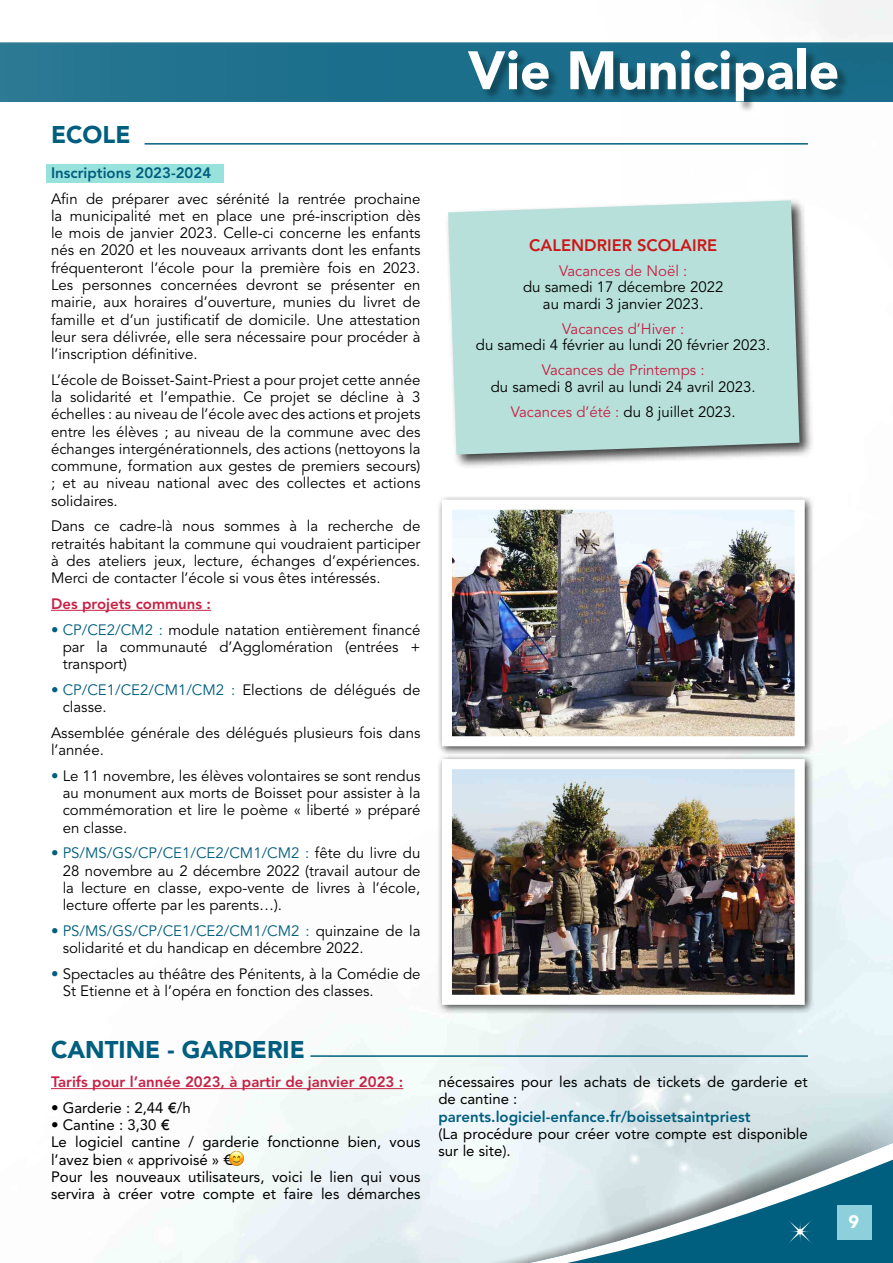
<style>
.page{position:relative;width:893px;height:1263px;background:#fff}
.page>*{position:absolute;margin:0;border:0;box-sizing:border-box;transform-origin:0 0}
.t1{font:900 53.55px "Avenir";color:#fff}
.t2{font:900 24px "Avenir";color:#005e7e}
.t3{font:900 18px "Avenir";color:#fff}
.t4{font:800 16.5px "Avenir";color:#cd171a}
.t5{font:15px/17.2px "Avenir";color:#000;text-align:justify}
.t6{font:15px/17.2px "Avenir";color:#000}
.t7{font:800 15px "Avenir";color:#005e7e}
.t8{font:800 15px "Avenir";color:#c72045}
.t9{font:15px "Avenir";color:#c72045}
.s1{color:#005e7e}
.s2{font-family:"Gill Sans"}
.s3{color:#c72045}
</style>
<div class="page">
<svg style="left:222px;top:1094px;width:671px;height:40px"></svg>
<svg style="left:222px;top:1134px;width:671px;height:129px"></svg>
<div style="left:838px;top:1206px;width:34px;height:34px;background:#8dd0db"></div>
<svg style="left:787px;top:1218px;width:26px;height:27px"></svg>
<div style="left:445px;top:198px;width:369px;height:272px;background:#000;opacity:.75"></div>
<svg style="left:448px;top:200px;width:351px;height:255px;background:#b6ddd6"></svg>
<hr style="left:145px;top:143px;width:663px;height:2px;background:#005e7e">
<hr style="left:310px;top:1055px;width:498px;height:2px;background:#005e7e">
<div style="left:0;top:43px;width:893px;height:59px;background:linear-gradient(to right,#257691,#156a87)"></div>
<div style="left:470px;top:50px;width:379px;height:63px;background:#000;opacity:.33"></div>
<div style="left:437px;top:754px;width:378px;height:261px;background:#000;opacity:.75"></div>
<img style="left:453px;top:770px;width:341px;height:224px">
<div style="left:442px;top:759px;width:363px;height:246px;border:10px solid #fff"></div>
<div style="left:437px;top:494px;width:378px;height:262px;background:#000;opacity:.75"></div>
<img style="left:453px;top:511px;width:341px;height:224px">
<div style="left:442px;top:500px;width:363px;height:246px;border:10px solid #fff"></div>
<div style="left:47px;top:164px;width:177px;height:18px;background:#98e2dd"></div>
<hr style="left:51px;top:610px;width:160px;height:1px;background:#c72045">
<hr style="left:51px;top:1088px;width:352px;height:1px;background:#c72045">
<svg style="left:228px;top:1150px;width:17px;height:17px"></svg>
<h2 class="t2" style="left:51px;top:121px;width:81px">ECOLE</h2>
<p class="t7" style="left:51px;top:164px;width:162px">Inscriptions 2023-2024</p>
<p class="t5" style="left:51px;top:190px;width:371px">Afin de préparer avec sérénité la rentrée prochaine la municipalité met en place une pré-inscription dès le mois de janvier 2023. Celle-ci concerne les enfants nés en 2020 et les nouveaux arrivants dont les enfants fréquenteront l’école pour la première fois en 2023.<br>Les personnes concernées devront se présenter en mairie, aux horaires d’ouverture, munies du livret de famille et d’un justificatif de domicile. Une attestation leur sera délivrée, elle sera nécessaire pour procéder à l’inscription définitive.</p>
<p class="t5" style="left:51px;top:371px;width:371px">L’école de Boisset-Saint-Priest a pour projet cette année la solidarité et l’empathie. Ce projet se décline à 3 échelles : au niveau de l’école avec des actions et projets entre les élèves ; au niveau de la commune avec des échanges intergénérationnels, des actions (nettoyons la commune, formation aux gestes de premiers secours) ; et au niveau national avec des collectes et actions solidaires.</p>
<p class="t5" style="left:51px;top:518px;width:371px">Dans ce cadre-là nous sommes à la recherche de retraités habitant la commune qui voudraient participer à des ateliers jeux, lecture, échanges d’expériences.<br>Merci de contacter l’école si vous êtes intéressés.</p>
<p class="t8" style="left:51px;top:595px;width:161px">Des projets communs :</p>
<p class="t5" style="left:63px;top:621px;width:359px;text-indent:-12px"><span class="s1">• CP/CE2/CM2 :</span> module natation entièrement financé par la communauté d’Agglomération (entrées + transport)</p>
<p class="t5" style="left:63px;top:681px;width:359px;text-indent:-12px"><span class="s1">• CP/CE1/CE2/CM1/CM2 :</span> Elections de délégués de classe.</p>
<p class="t5" style="left:51px;top:724px;width:371px">Assemblée générale des délégués plusieurs fois dans l’année.</p>
<p class="t5" style="left:63px;top:767px;width:359px;text-indent:-12px"><span class="s1">•</span> Le 11 novembre, les élèves volontaires se sont rendus au monument aux morts de Boisset pour assister à la commémoration et lire le poème « liberté » préparé en classe.</p>
<p class="t5" style="left:63px;top:845px;width:359px;text-indent:-12px"><span class="s1">• PS/MS/GS/CP/CE1/CE2/CM1/CM2 :</span> fête du livre du 28 novembre au 2 décembre 2022 (travail autour de la lecture en classe, expo-vente de livres à l’école, lecture offerte par les parents…).</p>
<p class="t5" style="left:63px;top:922px;width:359px;text-indent:-12px"><span class="s1">• PS/MS/GS/CP/CE1/CE2/CM1/CM2 :</span> quinzaine de la solidarité et du handicap en décembre 2022.</p>
<p class="t5" style="left:63px;top:965px;width:359px;text-indent:-12px"><span class="s1">•</span> Spectacles au théâtre des Pénitents, à la Comédie de<br>St Etienne et à l’opéra en fonction des classes.</p>
<h2 class="t2" style="left:51px;top:1035px;width:255px">CANTINE - GARDERIE</h2>
<p class="t8" style="left:51px;top:1073px;width:354px">Tarifs pour l’année 2023, à partir de janvier 2023 :</p>
<p class="t6" style="left:51px;top:1099px;width:141px">• Garderie : 2,44 <span class="s2">€</span>/h</p>
<p class="t6" style="left:51px;top:1116px;width:371px">• Cantine : 3,30 <span class="s2">€<br></span>Le logiciel cantine / garderie fonctionne bien, vous l’avez bien « apprivoisé »<br>Pour les nouveaux utilisateurs, voici le lien qui vous servira à créer votre compte et faire les démarches</p>
<h1 class="t1" style="left:468px;top:38px;width:373px">Vie Municipale</h1>
<p class="t4" style="left:529px;top:235px;width:189px">CALENDRIER SCOLAIRE</p>
<p class="t9" style="left:559px;top:262px;width:130px">Vacances de Noël :</p>
<p class="t5" style="left:523px;top:279px;width:202px;line-height:16.5px;text-align:center">du samedi 17 décembre 2022 au mardi 3 janvier 2023.</p>
<p class="t9" style="left:562px;top:320px;width:123px">Vacances d’Hiver :</p>
<p class="t5" style="left:476px;top:337px;width:296px">du samedi 4 février au lundi 20 février 2023.</p>
<p class="t9" style="left:542px;top:361px;width:164px">Vacances de Printemps :</p>
<p class="t5" style="left:491px;top:374px;width:267px;line-height:25px;text-align:center">du samedi 8 avril au lundi 24 avril 2023.<br><span class="s3">Vacances d’été :</span> du 8 juillet 2023.</p>
<p class="t6" style="left:438px;top:1073px;width:371px">nécessaires pour les achats de tickets de garderie et de cantine :</p>
<p class="t7" style="left:438px;top:1107px;width:314px">parents.logiciel-enfance.fr/boissetsaintpriest</p>
<p class="t6" style="left:438px;top:1125px;width:371px">(La procédure pour créer votre compte est disponible sur le site).</p>
<p class="t3" style="left:849px;top:1211px;width:12px">9</p>
</div>
